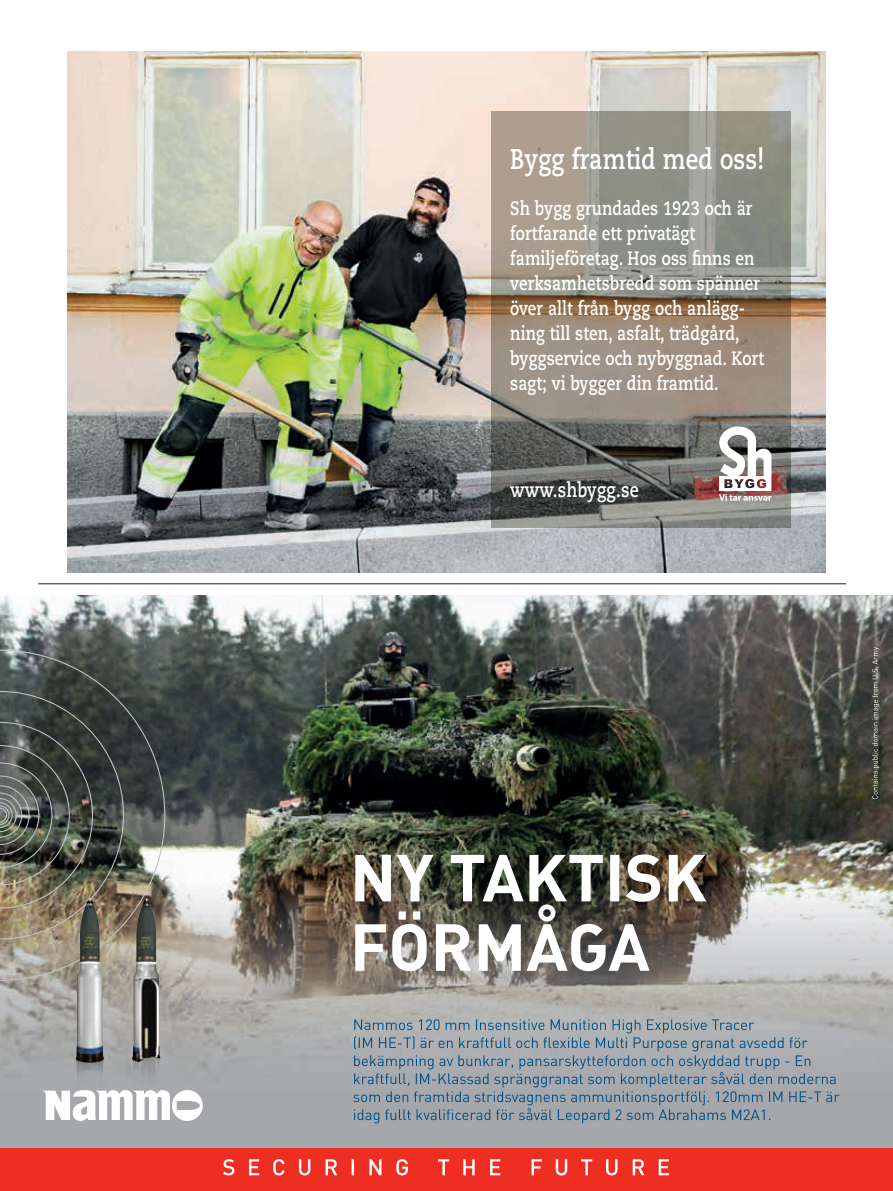
<style>
.page{position:relative;width:893px;height:1191px;background:#fff}
.page>*{position:absolute;margin:0;border:0;box-sizing:border-box;transform-origin:0 0}
.t1{font:700 28.5px "Caecilia LT Std";letter-spacing:.01em;color:#fff;scale:.79 1}
.t2{font:700 20.55px "Caecilia LT Std";letter-spacing:.01em;color:#fff;scale:.79 1}
.t3{font:700 19.35px/25px "Caecilia LT Std";letter-spacing:.01em;color:#fff;scale:.79 1}
</style>
<div class="page">
<img style="left:67px;top:51px;width:759px;height:521px">
<svg style="left:491px;top:111px;width:300px;height:417px;background:#8d857a"></svg>
<svg style="left:719px;top:426px;width:52px;height:75px"></svg>
<img style="left:0;top:595px;width:893px;height:553px">
<img style="left:0;top:649px;width:166px;height:332px">
<svg style="left:353px;top:1019px;width:487px;height:104px;background:#94a0a9"></svg>
<div style="left:0;top:1148px;width:893px;height:43px;background:#ee2e22"></div>
<svg style="left:223px;top:1159px;width:446px;height:16px"></svg>
<img style="left:73px;top:898px;width:31px;height:158px">
<img style="left:73px;top:1056px;width:31px;height:92px">
<img style="left:129px;top:898px;width:32px;height:156px">
<img style="left:129px;top:1054px;width:32px;height:94px">
<svg style="left:872px;top:647px;width:7px;height:152px"></svg>
<svg style="left:355px;top:854px;width:351px;height:117px"></svg>
<svg style="left:42px;top:1090px;width:161px;height:31px"></svg>
<hr style="left:38px;top:583px;width:808px;height:1px;background:#231f20">
<h1 class="t1" style="left:510px;top:142px;width:323px">Bygg framtid med oss!</h1>
<p class="t3" style="left:510px;top:196px;width:323px">Sh bygg grundades 1923 och är fortfarande ett privatägt familjeföretag. Hos oss finns en verksamhetsbredd som spänner över allt från bygg och anlägg&shy;ning till sten, asfalt, trädgård, byggservice och nybyggnad. Kort sagt; vi bygger din framtid.</p>
<p class="t2" style="left:510px;top:477px;width:164px">www.shbygg.se</p>
</div>
